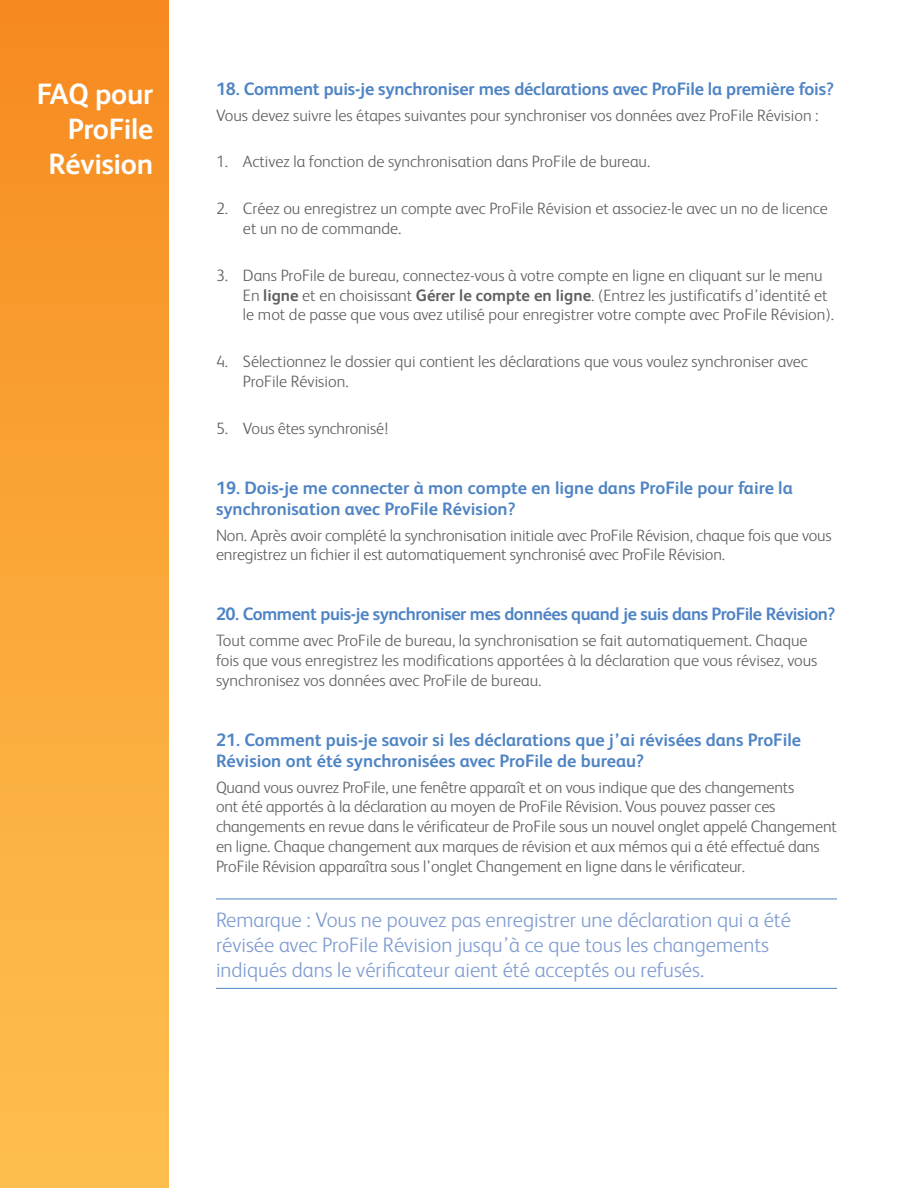
<style>
.page{position:relative;width:918px;height:1188px;background:#fff}
.page>*{position:absolute;margin:0;border:0;box-sizing:border-box;transform-origin:0 0}
.t1{font:700 29.4px/35.2px "FS Albert";letter-spacing:-.01em;color:#fff;text-align:right}
.t2{font:300 21px/25.2px "FS Albert";color:#7f9cd1}
.t3{font:700 18px/21px "FS Albert";letter-spacing:-.005em;color:#4f84c4}
.t4{font:700 18px "FS Albert";letter-spacing:-.025em;color:#4f84c4}
.t5{font:300 16.5px/19.8px "FS Albert";color:#5f6062}
.s1{font-weight:700}
</style>
<div class="page">
<div style="left:0;top:0;width:169px;height:1188px;background:linear-gradient(to bottom,#f68c20,#fec150)"></div>
<hr style="left:216px;top:899px;width:621px;height:1px;background:#4f84c4">
<hr style="left:216px;top:988px;width:621px;height:1px;background:#4f84c4">
<h1 class="t1" style="left:37px;top:75px;width:118px">FAQ pour<br>ProFile<br>Révision</h1>
<p class="t3" style="left:216px;top:77px;width:619px">18. Comment puis-je synchroniser mes déclarations avec ProFile la première fois?</p>
<p class="t5" style="left:216px;top:104px;width:604px">Vous devez suivre les étapes suivantes pour synchroniser vos données avez ProFile Révision :</p>
<p class="t5" style="left:216px;top:151px;width:436px">1. Activez la fonction de synchronisation dans ProFile de bureau.</p>
<p class="t5" style="left:243px;top:198px;width:586px;text-indent:-27px">2. Créez ou enregistrez un compte avec ProFile Révision et associez-le avec un no de licence et un no de commande.</p>
<p class="t5" style="left:243px;top:265px;width:593px;text-indent:-27px">3. Dans ProFile de bureau, connectez-vous à votre compte en ligne en cliquant sur le menu<br>En <span class="s1">ligne</span> et en choisissant <span class="s1">Gérer le compte en ligne</span>. (Entrez les justificatifs d’identité et le mot de passe que vous avez utilisé pour enregistrer votre compte avec ProFile Révision).</p>
<p class="t5" style="left:243px;top:351px;width:566px;text-indent:-27px">4. Sélectionnez le dossier qui contient les déclarations que vous voulez synchroniser avec<br>ProFile Révision.</p>
<p class="t5" style="left:216px;top:418px;width:174px">5. Vous êtes synchronisé!</p>
<p class="t3" style="left:216px;top:476px;width:578px">19. Dois-je me connecter à mon compte en ligne dans ProFile pour faire la synchronisation avec ProFile Révision?</p>
<p class="t5" style="left:216px;top:524px;width:617px">Non. Après avoir complété la synchronisation initiale avec ProFile Révision, chaque fois que vous enregistrez un fichier il est automatiquement synchronisé avec ProFile Révision.</p>
<p class="t4" style="left:216px;top:602px;width:621px">20. Comment puis-je synchroniser mes données quand je suis dans ProFile Révision?</p>
<p class="t5" style="left:216px;top:630px;width:603px">Tout comme avec ProFile de bureau, la synchronisation se fait automatiquement. Chaque fois que vous enregistrez les modifications apportées à la déclaration que vous révisez, vous synchronisez vos données avec ProFile de bureau.</p>
<p class="t3" style="left:216px;top:728px;width:587px">21. Comment puis-je savoir si les déclarations que j’ai révisées dans ProFile<br>Révision ont été synchronisées avec ProFile de bureau?</p>
<p class="t5" style="left:216px;top:776px;width:622px">Quand vous ouvrez ProFile, une fenêtre apparaît et on vous indique que des changements<br>ont été apportés à la déclaration au moyen de ProFile Révision. Vous pouvez passer ces changements en revue dans le vérificateur de ProFile sous un nouvel onglet appelé Changement en ligne. Chaque changement aux marques de révision et aux mémos qui a été effectué dans ProFile Révision apparaîtra sous l’onglet Changement en ligne dans le vérificateur.</p>
<p class="t2" style="left:216px;top:906px;width:577px">Remarque : Vous ne pouvez pas enregistrer une déclaration qui a été révisée avec ProFile Révision jusqu’à ce que tous les changements indiqués dans le vérificateur aient été acceptés ou refusés.</p>
</div>
